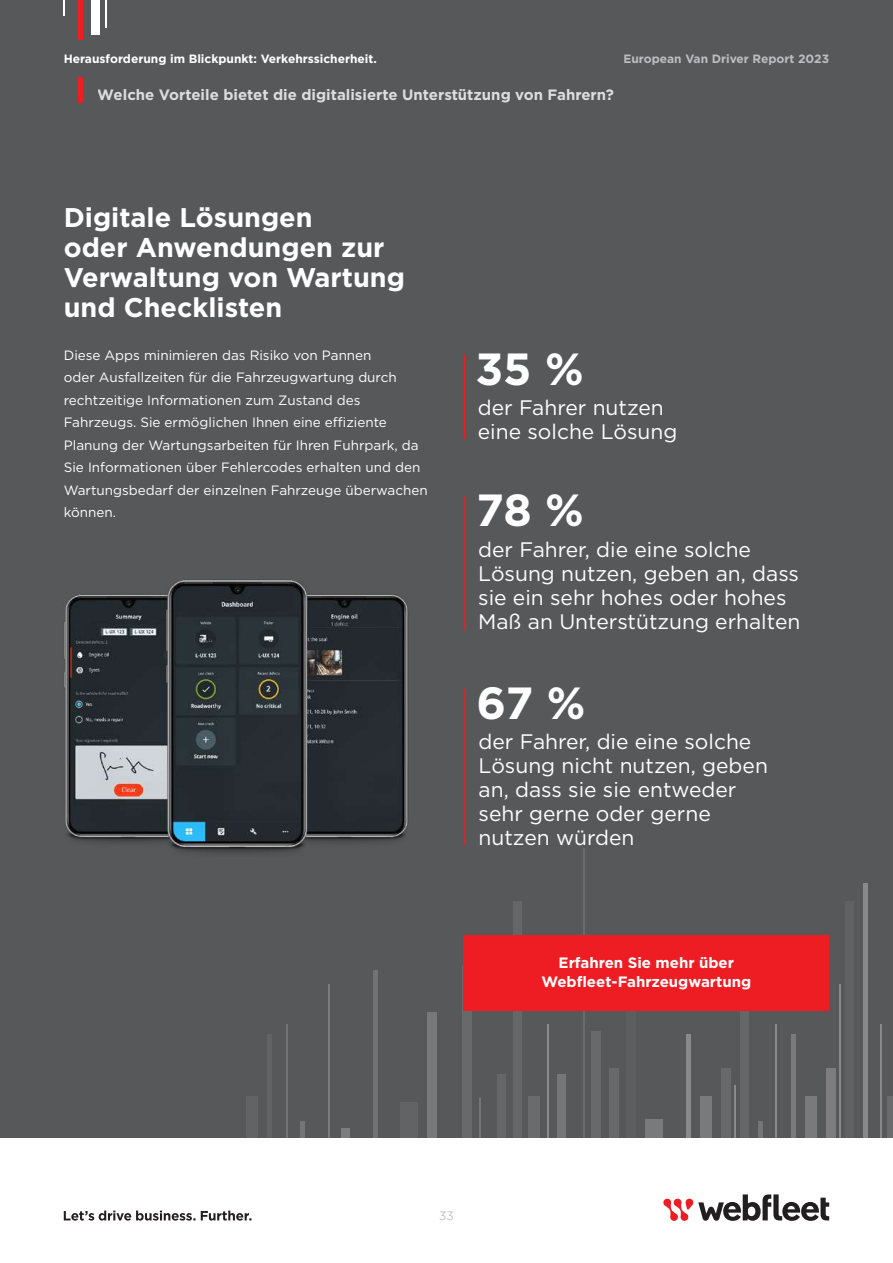
<style>
.page{position:relative;width:893px;height:1263px;background:#fff}
.page>*{position:absolute;margin:0;border:0;box-sizing:border-box;transform-origin:0 0}
.t1{font:700 45px "Gotham";color:#fff}
.t2{font:700 27px/30px "Gotham";color:#fff}
.t3{font:21px/24px "Gotham";color:#fff}
.t4{font:700 15px/19.2px "Gotham";color:#fff;text-align:center}
.t5{font:13.5px/22.5px "Gotham";color:#fff}
.t6{font:700 12px "Gotham";color:#fff}
.t7{font:700 12px "Gotham";color:#bcbdc0}
.t8{font:300 12px "Gotham";color:#a8a9ad}
</style>
<div class="page">
<svg style="left:663px;top:1194px;width:166px;height:27px"></svg>
<svg style="left:64px;top:1210px;width:188px;height:10px"></svg>
<div style="left:0;top:0;width:893px;height:1137px;background:#57585a"></div>
<div style="left:863px;top:883px;width:5px;height:259px;background:#89898b"></div>
<svg style="left:758px;top:1121px;width:5px;height:17px"></svg>
<svg style="left:301px;top:1121px;width:4px;height:17px"></svg>
<div style="left:791px;top:1035px;width:5px;height:107px;background:#797a7c"></div>
<div style="left:267px;top:1035px;width:5px;height:107px;background:#626365"></div>
<hr style="left:686px;top:1035px;width:4px;height:107px;background:#89898b">
<hr style="left:373px;top:970px;width:4px;height:172px;background:#717273">
<hr style="left:881px;top:1025px;width:1px;height:117px;background:#fff">
<hr style="left:775px;top:1025px;width:2px;height:117px;background:#fff">
<hr style="left:287px;top:1025px;width:1px;height:117px;background:#fff">
<hr style="left:547px;top:1025px;width:2px;height:117px;background:#fff">
<hr style="left:839px;top:984px;width:2px;height:158px;background:#fff">
<hr style="left:734px;top:1085px;width:1px;height:57px;background:#fff">
<hr style="left:328px;top:984px;width:1px;height:158px;background:#fff">
<hr style="left:583px;top:848px;width:1px;height:294px;background:#fff">
<hr style="left:479px;top:1098px;width:1px;height:44px;background:#fff">
<div style="left:846px;top:901px;width:8px;height:241px;background:#606163"></div>
<div style="left:557px;top:1074px;width:9px;height:68px;background:#757678"></div>
<svg style="left:342px;top:1128px;width:8px;height:10px"></svg>
<div style="left:498px;top:1074px;width:8px;height:68px;background:#656668"></div>
<div style="left:740px;top:968px;width:9px;height:174px;background:#656668"></div>
<div style="left:513px;top:901px;width:8px;height:241px;background:#656668"></div>
<svg style="left:805px;top:1096px;width:12px;height:42px"></svg>
<svg style="left:246px;top:1096px;width:12px;height:42px"></svg>
<svg style="left:700px;top:1096px;width:11px;height:42px"></svg>
<svg style="left:528px;top:1096px;width:12px;height:42px"></svg>
<svg style="left:887px;top:1096px;width:6px;height:42px"></svg>
<svg style="left:645px;top:1119px;width:18px;height:19px"></svg>
<svg style="left:400px;top:1102px;width:18px;height:36px"></svg>
<div style="left:826px;top:1068px;width:10px;height:74px;background:#7d7d7f"></div>
<div style="left:721px;top:1068px;width:10px;height:74px;background:#68696a"></div>
<div style="left:609px;top:1068px;width:10px;height:74px;background:#68696a"></div>
<div style="left:591px;top:1032px;width:10px;height:110px;background:#68696a"></div>
<div style="left:462px;top:966px;width:10px;height:176px;background:#68696a"></div>
<div style="left:626px;top:1004px;width:10px;height:138px;background:#5d5e60"></div>
<div style="left:427px;top:1012px;width:10px;height:130px;background:#77787a"></div>
<hr style="left:78px;top:77px;width:4px;height:25px;background:#ee1d23">
<hr style="left:78px;top:0;width:4px;height:39px;background:#ee1d23">
<svg style="left:64px;top:0;width:1px;height:16px"></svg>
<svg style="left:105px;top:0;width:1px;height:28px"></svg>
<div style="left:92px;top:0;width:8px;height:34px;background:#fff"></div>
<img style="left:64px;top:579px;width:345px;height:274px">
<div style="left:463px;top:935px;width:366px;height:76px;background:#ee1d23"></div>
<hr style="left:463px;top:355px;width:2px;height:84px;background:#ee1d23">
<hr style="left:464px;top:496px;width:2px;height:134px;background:#ee1d23">
<hr style="left:464px;top:688px;width:2px;height:157px;background:#ee1d23">
<p class="t6" style="left:64px;top:51px;width:315px">Herausforderung im Blickpunkt: Verkehrssicherheit.</p>
<p class="t4" style="left:98px;top:85px;width:518px">Welche Vorteile bietet die digitalisierte Unterstützung von Fahrern?</p>
<p class="t7" style="left:623px;top:51px;width:207px">European Van Driver Report 2023</p>
<h2 class="t2" style="left:64px;top:202px;width:343px">Digitale Lösungen<br>oder Anwendungen zur<br>Verwaltung von Wartung und Checklisten</h2>
<p class="t5" style="left:64px;top:343px;width:365px">Diese Apps minimieren das Risiko von Pannen<br>oder Ausfallzeiten für die Fahrzeugwartung durch rechtzeitige Informationen zum Zustand des Fahrzeugs. Sie ermöglichen Ihnen eine effiziente Planung der Wartungsarbeiten für Ihren Fuhrpark, da Sie Informationen über Fehlercodes erhalten und den Wartungsbedarf der einzelnen Fahrzeuge überwachen können.</p>
<h1 class="t1" style="left:476px;top:339px;width:110px">35 %</h1>
<h3 class="t3" style="left:478px;top:395px;width:201px">der Fahrer nutzen eine solche Lösung</h3>
<h1 class="t1" style="left:476px;top:480px;width:109px">78 %</h1>
<h3 class="t3" style="left:478px;top:537px;width:324px">der Fahrer, die eine solche<br>Lösung nutzen, geben an, dass sie ein sehr hohes oder hohes<br>Maß an Unterstützung erhalten</h3>
<h1 class="t1" style="left:476px;top:673px;width:111px">67 %</h1>
<h3 class="t3" style="left:479px;top:729px;width:291px">der Fahrer, die eine solche<br>Lösung nicht nutzen, geben an, dass sie sie entweder sehr gerne oder gerne nutzen würden</h3>
<p class="t4" style="left:541px;top:953px;width:211px">Erfahren Sie mehr über<br>Webfleet-Fahrzeugwartung</p>
<p class="t8" style="left:439px;top:1208px;width:16px">33</p>
</div>
